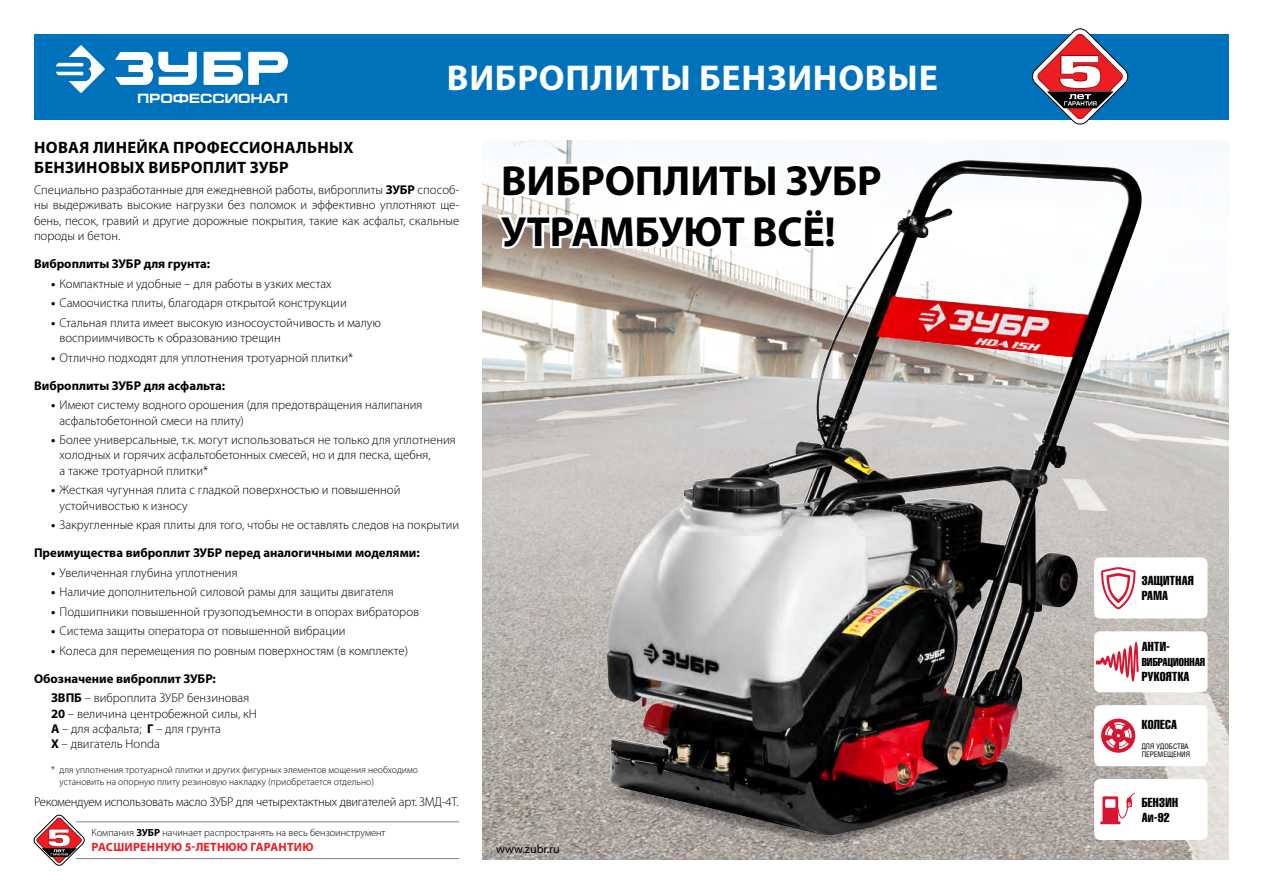
<style>
.page{position:relative;width:1263px;height:893px;background:#fff}
.page>*{position:absolute;margin:0;border:0;box-sizing:border-box;transform-origin:0 0}
.t1{font:700 42.3px/50.7px "Myriad Pro";letter-spacing:-.005em;color:#000}
.t2{font:700 36px "Myriad Pro";color:#fff}
.t3{font:700 16.5px/19.8px "Myriad Pro";letter-spacing:.02em;color:#000}
.t4{font:700 13.5px "Europe Ext";color:#fff}
.t5{font:300 12.75px/15.3px "Myriad Pro";color:#000}
.t6{font:300 12.75px "Myriad Pro";letter-spacing:-.02em;color:#000}
.t7{font:12.75px/14.9px "AG Letterica Compressed";letter-spacing:.025em;color:#000}
.t8{font:700 12.75px "Myriad Pro";color:#000}
.t9{font:700 12px "Myriad Pro";letter-spacing:.02em;color:#ed1d24}
.t10{font:12px "Myriad Pro";color:#000}
.t11{font:11.25px "AG Letterica Compressed";letter-spacing:.005em;color:#000}
.t12{font:300 10.35px "Myriad Pro";color:#000}
.t13{font:300 9.75px/11.7px "Myriad Pro";color:#000}
.t14{font:7.35px/8.1px "AG Letterica Condensed";color:#000}
.s1{font-weight:700}
</style>
<div class="page">
<div style="left:34px;top:34px;width:1195px;height:85px;background:#0072bc"></div>
<svg style="left:56px;top:45px;width:49px;height:48px"></svg>
<svg style="left:115px;top:52px;width:173px;height:33px"></svg>
<img style="left:482px;top:140px;width:747px;height:719px">
<div style="left:1094px;top:557px;width:113px;height:61px;background:#fff;border-radius:6px"></div>
<svg style="left:1101px;top:567px;width:34px;height:42px"></svg>
<div style="left:1094px;top:631px;width:113px;height:61px;background:#fff;border-radius:6px"></div>
<svg style="left:1096px;top:642px;width:42px;height:40px"></svg>
<div style="left:1094px;top:705px;width:113px;height:61px;background:#fff;border-radius:6px"></div>
<svg style="left:1101px;top:718px;width:35px;height:35px"></svg>
<svg style="left:494px;top:160px;width:393px;height:91px"></svg>
<svg style="left:595px;top:724px;width:485px;height:122px;background:#6a5553"></svg>
<img style="left:606px;top:162px;width:349px;height:570px">
<hr style="left:76px;top:858px;width:383px;height:1px;background:#808285">
<svg style="left:33px;top:814px;width:52px;height:52px"></svg>
<hr style="left:76px;top:822px;width:383px;height:1px;background:#808285">
<svg style="left:1031px;top:28px;width:98px;height:97px"></svg>
<div style="left:1094px;top:779px;width:113px;height:61px;background:#fff;border-radius:6px"></div>
<svg style="left:1100px;top:793px;width:35px;height:31px"></svg>
<p class="t4" style="left:138px;top:91px;width:152px">профессионал</p>
<h2 class="t2" style="left:447px;top:54px;width:274px">ВиброплитЫ БЕн</h2>
<h2 class="t2" style="left:767px;top:54px;width:145px">зиновЫЕ</h2>
<p class="t3" style="left:34px;top:137px;width:321px">Новая линейка профессиональных бензиновых виброплит ЗУБР</p>
<p class="t5" style="left:34px;top:182px;width:427px;text-align:justify">Специально разработанные для ежедневной работы, виброплиты <span class="s1">ЗУБР</span> способ&shy;ны выдерживать высокие нагрузки без поломок и эффективно уплотняют ще&shy;бень, песок, гравий и другие дорожные покрытия, такие как асфальт, скальные породы и бетон.</p>
<p class="t8" style="left:34px;top:256px;width:178px">Виброплиты ЗУБР для грунта:</p>
<p class="t5" style="left:51px;top:276px;width:282px"><span class="s1">•</span> Компактные и удобные – для работы в узких местах</p>
<p class="t5" style="left:51px;top:295px;width:297px"><span class="s1">•</span> Самоочистка плиты, благодаря открытой конструкции</p>
<p class="t5" style="left:60px;top:315px;width:323px;text-indent:-9px"><span class="s1">•</span> Стальная плита имеет высокую износоустойчивость и малую восприимчивость к образованию трещин</p>
<p class="t5" style="left:34px;top:343px;width:321px;line-height:28px;text-indent:17px"><span class="s1">•</span> Отлично подходят для уплотнения тротуарной плитки*<br><span class="s1">Виброплиты ЗУБР для асфальта:</span></p>
<p class="t5" style="left:60px;top:397px;width:364px;text-indent:-9px"><span class="s1">•</span> Имеют систему водного орошения (для предотвращения налипания асфальтобетонной смеси на плиту)</p>
<p class="t5" style="left:60px;top:432px;width:398px;text-indent:-9px"><span class="s1">•</span> Более универсальные, т.к. могут использоваться не только для уплотнения холодных и горячих асфальтобетонных смесей, но и для песка, щебня,<br>а также тротуарной плитки*</p>
<p class="t5" style="left:60px;top:482px;width:342px;text-indent:-9px"><span class="s1">•</span> Жесткая чугунная плита с гладкой поверхностью и повышенной устойчивостью к износу</p>
<p class="t5" style="left:34px;top:511px;width:427px;line-height:28px;text-indent:17px"><span class="s1">•</span> Закругленные края плиты для того, чтобы не оставлять следов на покрытии<br><span class="s1">Преимущества виброплит ЗУБР перед аналогичными моделями:</span></p>
<p class="t5" style="left:51px;top:565px;width:188px"><span class="s1">•</span> Увеличенная глубина уплотнения</p>
<p class="t5" style="left:51px;top:584px;width:344px"><span class="s1">•</span> Наличие дополнительной силовой рамы для защиты двигателя</p>
<p class="t5" style="left:51px;top:604px;width:370px"><span class="s1">•</span> Подшипники повышенной грузоподъемности в опорах вибраторов</p>
<p class="t5" style="left:51px;top:623px;width:296px"><span class="s1">•</span> Система защиты оператора от повышенной вибрации</p>
<p class="t5" style="left:34px;top:636px;width:376px;line-height:28px;text-indent:17px"><span class="s1">•</span> Колеса для перемещения по ровным поверхностям (в комплекте)<br><span class="s1">Обозначение виброплит ЗУБР:</span></p>
<p class="t8" style="left:51px;top:690px;width:9px">ЗВПБ</p>
<p class="t5" style="left:51px;top:690px;width:207px;text-indent:34px">– виброплита ЗУБР бензиновая<br><span class="s1">20</span> – величина центробежной силы, кН<br><span class="s1">А</span> – для асфальта; <span class="s1">Г</span> – для грунта<br><span class="s1">Х</span> – двигатель Honda</p>
<p class="t13" style="left:60px;top:764px;width:360px;text-indent:-9px">* для уплотнения тротуарной плитки и других фигурных элементов мощения необходимо установить на опорную плиту резиновую накладку (приобретается отдельно)</p>
<p class="t6" style="left:34px;top:794px;width:426px">Рекомендуем использовать масло ЗУБР для четырехтактных двигателей арт. ЗМД-4Т.</p>
<p class="t12" style="left:92px;top:827px;width:295px">Компания <span class="s1">ЗУБР</span> начинает распространять на весь бензоинструмент</p>
<p class="t9" style="left:92px;top:839px;width:65px">расширенну</p>
<p class="t9" style="left:171px;top:839px;width:144px">ю 5-летнюю гарантию</p>
<h1 class="t1" style="left:501px;top:154px;width:355px">Виброплиты ЗУБР утрамбуют всё!</h1>
<p class="t10" style="left:496px;top:841px;width:65px">www.zubr.ru</p>
<p class="t7" style="left:1142px;top:573px;width:53px">ЗАЩИТНАЯ<br>РАМА</p>
<p class="t7" style="left:1142px;top:639px;width:29px">АНТИ-</p>
<p class="t11" style="left:1142px;top:655px;width:65px">ВИБРАЦИОННАЯ</p>
<p class="t7" style="left:1142px;top:669px;width:49px">РУКОЯТКА</p>
<p class="t7" style="left:1142px;top:717px;width:37px">КОЛЕСА</p>
<p class="t14" style="left:1142px;top:742px;width:50px">ДЛЯ УДОБСТВА<br>ПЕРЕМЕЩЕНИЯ</p>
<p class="t7" style="left:1142px;top:795px;width:38px">БЕНЗИН<br>Аи-92</p>
</div>
